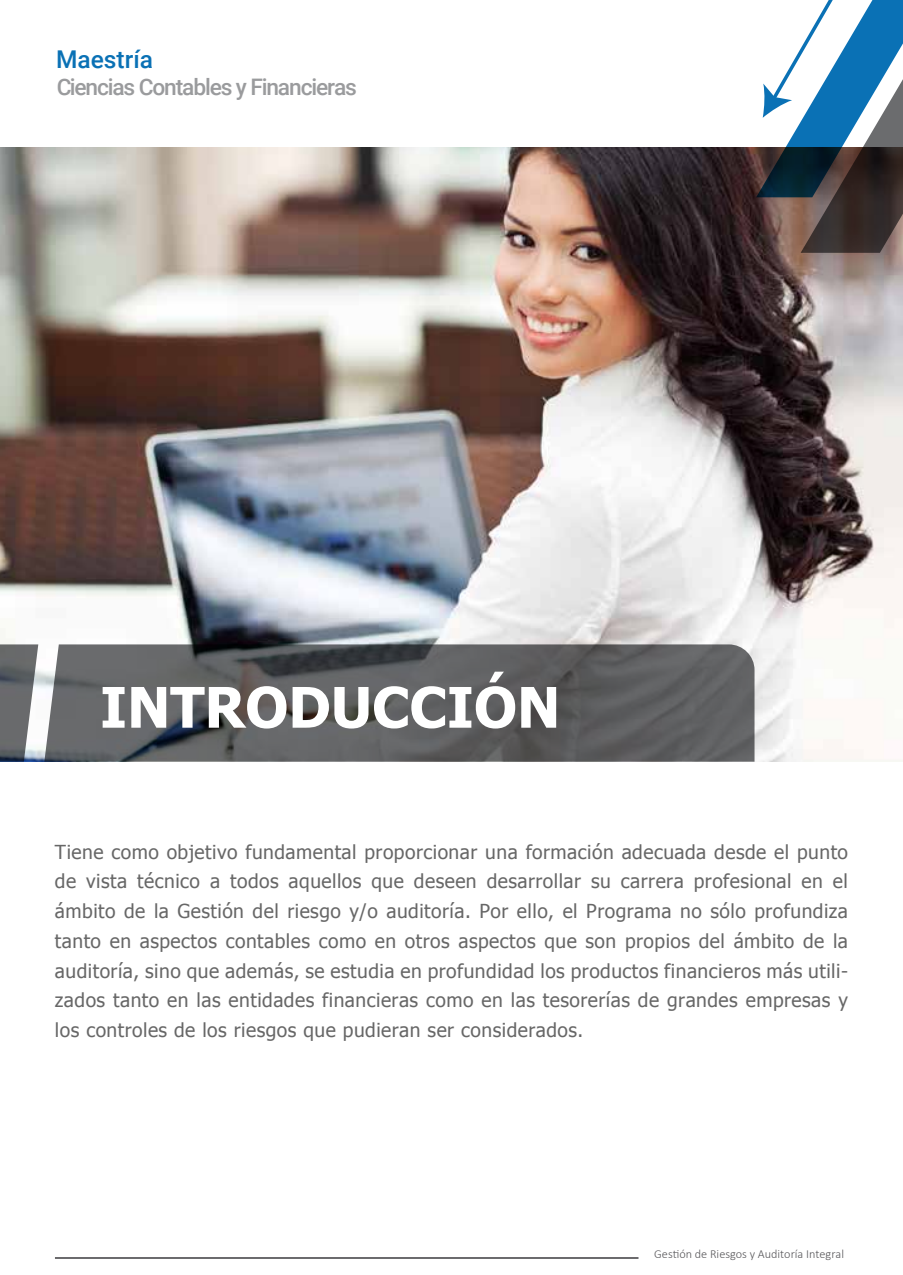
<style>
.page{position:relative;width:903px;height:1275px;background:#fff}
.page>*{position:absolute;margin:0;border:0;box-sizing:border-box;transform-origin:0 0}
.t1{font:700 56px "Tahoma";color:#fff}
.t2{font:500 24.5px "Roboto";color:#0a71b5}
.t3{font:500 22.75px "Roboto";letter-spacing:-.05em;color:#9a9b9d}
.t4{font:19.25px/29.8px "Tahoma";letter-spacing:.025em;color:#676767;text-align:justify}
.t5{font:300 12.25px "Calibri";color:#58575a}
</style>
<div class="page">
<img style="left:0;top:147px;width:903px;height:615px">
<svg style="left:44px;top:644px;width:710px;height:118px;background:#5f6062"></svg>
<svg style="left:0;top:644px;width:38px;height:118px;background:#797d80"></svg>
<hr style="left:55px;top:1257px;width:583px;height:2px;background:#58575a">
<svg style="left:756px;top:0;width:147px;height:253px"></svg>
<p class="t2" style="left:56px;top:42px;width:98px">Maestría</p>
<p class="t3" style="left:56px;top:71px;width:302px">Ciencias Contables y Financieras</p>
<h1 class="t1" style="left:100px;top:668px;width:462px">INTRODUCCIÓN</h1>
<p class="t4" style="left:55px;top:836px;width:794px">Tiene como objetivo fundamental proporcionar una formación adecuada desde el punto de vista técnico a todos aquellos que deseen desarrollar su carrera profesional en el ámbito de la Gestión del riesgo y/o auditoría. Por ello, el Programa no sólo profundiza tanto en aspectos contables como en otros aspectos que son propios del ámbito de la auditoría, sino que además, se estudia en profundidad los productos financieros más utili&shy;zados tanto en las entidades financieras como en las tesorerías de grandes empresas y los controles de los riesgos que pudieran ser considerados.</p>
<p class="t5" style="left:654px;top:1246px;width:191px">Gestión de Riesgos y Auditoría Integral</p>
</div>
